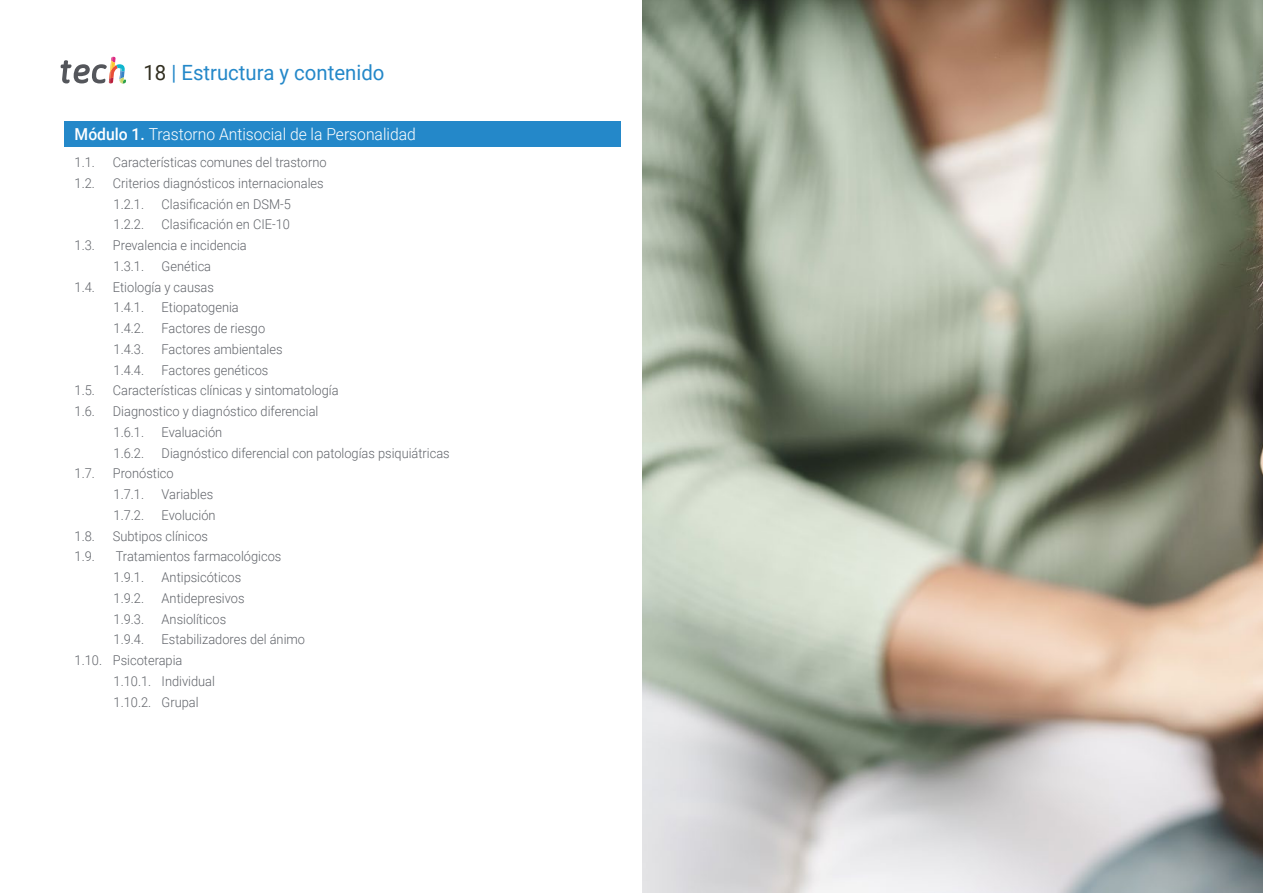
<style>
.page{position:relative;width:1263px;height:893px;background:#fff}
.page>*{position:absolute;margin:0;border:0;box-sizing:border-box;transform-origin:0 0}
.t1{font:21px "Roboto";color:#2488c9}
.t2{font:300 16.5px "Roboto";color:#fff;scale:.95 1}
.t3{font:300 13.5px/20.7px "Roboto";color:#61646a;scale:.95 1}
.s1{color:#312e20}
.s2{font-weight:500}
</style>
<div class="page">
<div style="left:64px;top:121px;width:556px;height:25px;background:#2488c9"></div>
<svg style="left:61px;top:57px;width:65px;height:27px"></svg>
<img style="left:642px;top:0;width:621px;height:893px">
<h1 class="t1" style="left:144px;top:57px;width:242px"><span class="s1">18</span> | Estructura y contenido</h1>
<p class="t2" style="left:75px;top:123px;width:361px"><span class="s2">Módulo 1.</span> Trastorno Antisocial de la Personalidad</p>
<p class="t3" style="left:75px;top:151px;width:23px">1.1.</p>
<p class="t3" style="left:113px;top:151px;width:226px">Características comunes del trastorno</p>
<p class="t3" style="left:75px;top:172px;width:23px">1.2.</p>
<p class="t3" style="left:113px;top:172px;width:223px">Criterios diagnósticos internacionales<br>1.2.1.</p>
<p class="t3" style="left:162px;top:193px;width:138px">Clasificación en DSM-5</p>
<p class="t3" style="left:114px;top:214px;width:34px">1.2.2.</p>
<p class="t3" style="left:162px;top:214px;width:137px">Clasificación en CIE-10</p>
<p class="t3" style="left:75px;top:234px;width:23px">1.3.</p>
<p class="t3" style="left:113px;top:234px;width:142px">Prevalencia e incidencia<br>1.3.1.</p>
<p class="t3" style="left:162px;top:255px;width:54px">Genética</p>
<p class="t3" style="left:75px;top:276px;width:23px">1.4.</p>
<p class="t3" style="left:113px;top:276px;width:108px">Etiología y causas<br>1.4.1.</p>
<p class="t3" style="left:162px;top:297px;width:83px">Etiopatogenia</p>
<p class="t3" style="left:114px;top:317px;width:34px">1.4.2.</p>
<p class="t3" style="left:162px;top:317px;width:111px">Factores de riesgo</p>
<p class="t3" style="left:114px;top:338px;width:34px">1.4.3.</p>
<p class="t3" style="left:162px;top:338px;width:129px">Factores ambientales</p>
<p class="t3" style="left:114px;top:359px;width:34px">1.4.4.</p>
<p class="t3" style="left:162px;top:359px;width:114px">Factores genéticos</p>
<p class="t3" style="left:75px;top:380px;width:23px">1.5.</p>
<p class="t3" style="left:113px;top:380px;width:239px">Características clínicas y sintomatología</p>
<p class="t3" style="left:75px;top:400px;width:23px">1.6.</p>
<p class="t3" style="left:113px;top:400px;width:218px">Diagnostico y diagnóstico diferencial<br>1.6.1.</p>
<p class="t3" style="left:162px;top:421px;width:65px">Evaluación</p>
<p class="t3" style="left:114px;top:442px;width:34px">1.6.2.</p>
<p class="t3" style="left:162px;top:442px;width:305px">Diagnóstico diferencial con patologías psiquiátricas</p>
<p class="t3" style="left:75px;top:463px;width:23px">1.7.</p>
<p class="t3" style="left:113px;top:463px;width:65px">Pronóstico<br>1.7.1.</p>
<p class="t3" style="left:162px;top:483px;width:56px">Variables</p>
<p class="t3" style="left:114px;top:504px;width:34px">1.7.2.</p>
<p class="t3" style="left:162px;top:504px;width:58px">Evolución</p>
<p class="t3" style="left:75px;top:525px;width:23px">1.8.</p>
<p class="t3" style="left:113px;top:525px;width:102px">Subtipos clínicos</p>
<p class="t3" style="left:75px;top:546px;width:23px">1.9.</p>
<p class="t3" style="left:114px;top:546px;width:178px">Tratamientos farmacológicos<br>1.9.1.</p>
<p class="t3" style="left:162px;top:566px;width:85px">Antipsicóticos</p>
<p class="t3" style="left:114px;top:587px;width:34px">1.9.2.</p>
<p class="t3" style="left:162px;top:587px;width:89px">Antidepresivos</p>
<p class="t3" style="left:114px;top:608px;width:34px">1.9.3.</p>
<p class="t3" style="left:162px;top:608px;width:70px">Ansiolíticos</p>
<p class="t3" style="left:114px;top:629px;width:34px">1.9.4.</p>
<p class="t3" style="left:162px;top:629px;width:152px">Estabilizadores del ánimo</p>
<p class="t3" style="left:75px;top:649px;width:115px">1.10. Psicoterapia</p>
<p class="t3" style="left:114px;top:670px;width:108px">1.10.1. Individual</p>
<p class="t3" style="left:114px;top:691px;width:91px">1.10.2. Grupal</p>
</div>
